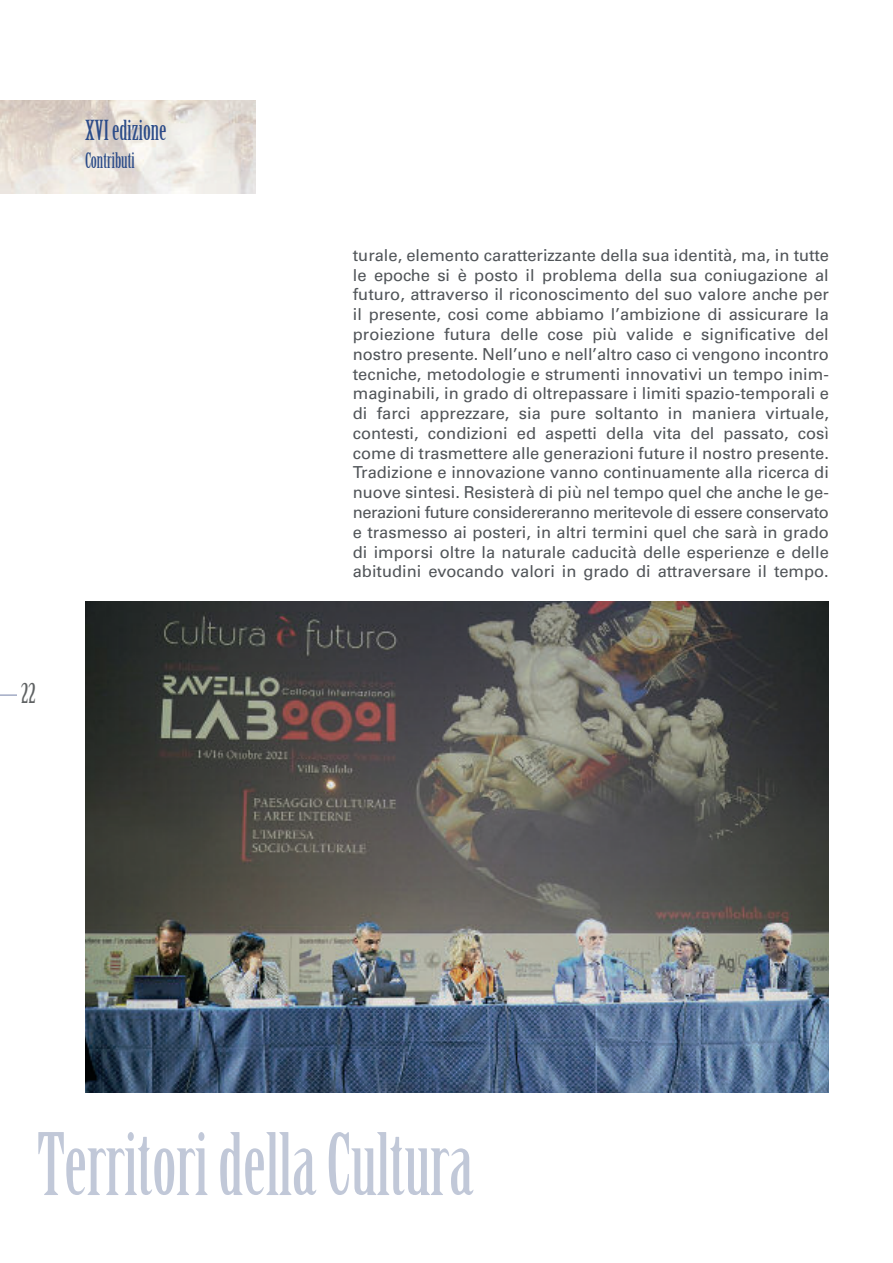
<style>
.page{position:relative;width:893px;height:1263px;background:#fff}
.page>*{position:absolute;margin:0;border:0;box-sizing:border-box;transform-origin:0 0}
.t1{font:84px "Birch Std";color:#c1c8d8}
.t2{font:27px "Birch Std";color:#2c4c89}
.t3{font:27px "Birch Std";color:#5f6263}
.t4{font:21px "Birch Std";color:#2c4c89}
.t5{font:16.5px/19.8px "Univers";color:#505458;text-align:justify}
</style>
<div class="page">
<svg style="left:0;top:694px;width:17px;height:2px"></svg>
<img style="left:0;top:100px;width:255px;height:94px">
<img style="left:85px;top:601px;width:744px;height:492px">
<h2 class="t2" style="left:85px;top:119px;width:83px">XVI edizione</h2>
<p class="t4" style="left:85px;top:152px;width:51px">Contributi</p>
<h2 class="t3" style="left:21px;top:681px;width:16px">22</h2>
<p class="t5" style="left:353px;top:246px;width:478px">turale, elemento caratterizzante della sua identità, ma, in tutte le epoche si è posto il problema della sua coniugazione al futuro, attraverso il riconoscimento del suo valore anche per il presente, cosi come abbiamo l’ambizione di assicurare la proiezione futura delle cose più valide e significative del nostro presente. Nell’uno e nell’altro caso ci vengono incontro tecniche, metodologie e strumenti innovativi un tempo inim&shy;maginabili, in grado di oltrepassare i limiti spazio-temporali e di farci apprezzare, sia pure soltanto in maniera virtuale, contesti, condizioni ed aspetti della vita del passato, così come di trasmettere alle generazioni future il nostro presente.<br>Tradizione e innovazione vanno continuamente alla ricerca di nuove sintesi. Resisterà di più nel tempo quel che anche le ge&shy;nerazioni future considereranno meritevole di essere conservato e trasmesso ai posteri, in altri termini quel che sarà in grado di imporsi oltre la naturale caducità delle esperienze e delle abitudini evocando valori in grado di attraversare il tempo.</p>
<h1 class="t1" style="left:37px;top:1129px;width:438px">Territori della Cultura</h1>
</div>
